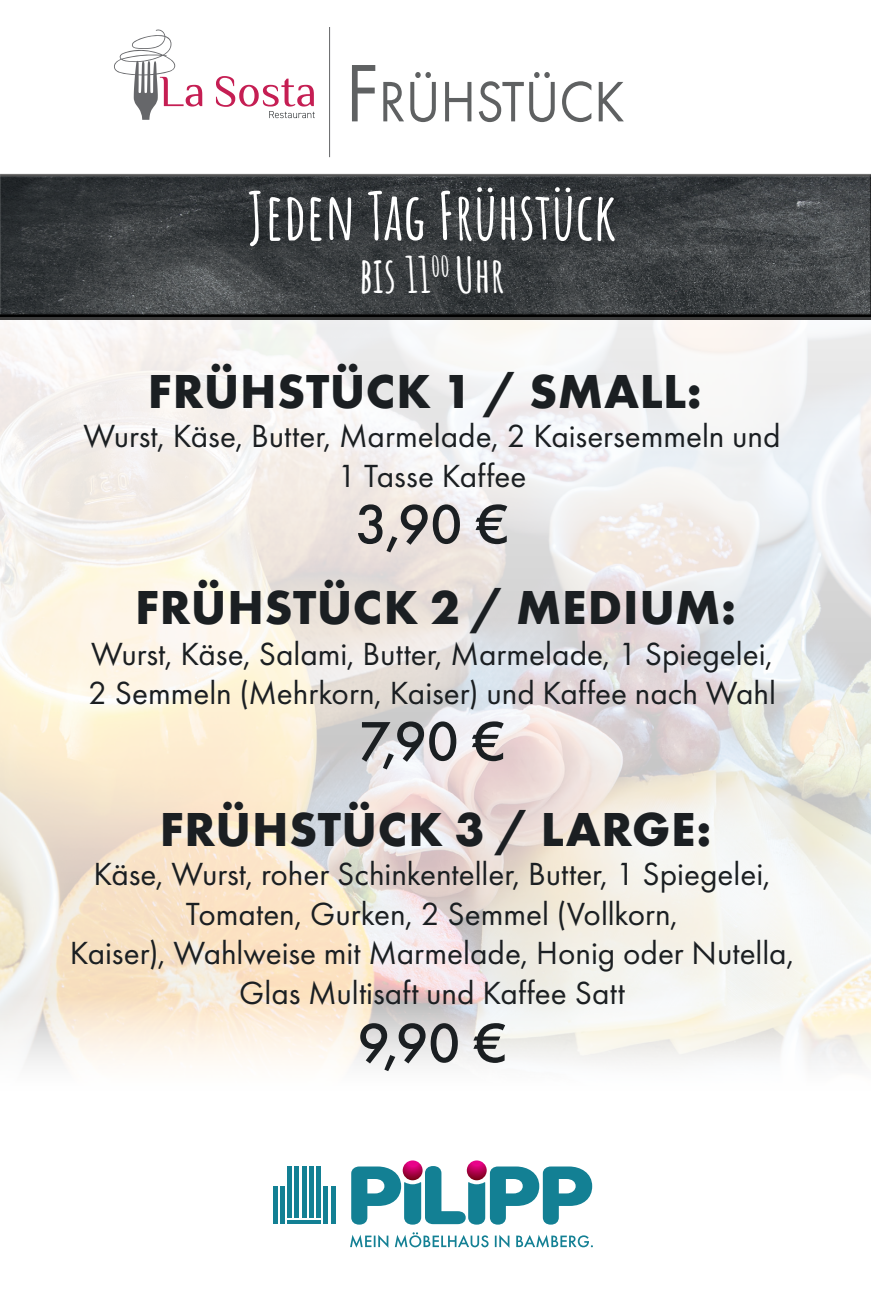
<style>
.page{position:relative;width:871px;height:1305px;background:#fff}
.page>*{position:absolute;margin:0;border:0;box-sizing:border-box;transform-origin:0 0}
.t1{font:700 65.02px "Amatic SC";color:#fff}
.t2{font:59.18px "Futura PT";color:#5f6162;scale:.91 1}
.t3{font:500 57.6px "Futura PT";color:#1b1f22}
.t4{font:700 49.5px "Futura PT";letter-spacing:.01em;color:#1b1f22}
.t5{font:700 48.82px "Amatic SC";color:#fff}
.t6{font:33.3px/39.8px "Futura PT";color:#1b1f22;text-align:center}
.s1{font-size:84.6px}
</style>
<div class="page">
<img style="left:0;top:111px;width:871px;height:954px">
<hr style="left:329px;top:27px;width:1px;height:130px;background:#66676a">
<svg style="left:113px;top:29px;width:202px;height:91px"></svg>
<div style="left:0;top:170px;width:871px;height:150px;background:#000001;opacity:.75"></div>
<svg style="left:350px;top:1232px;width:243px;height:16px"></svg>
<svg style="left:351px;top:1166px;width:241px;height:59px"></svg>
<svg style="left:273px;top:1167px;width:62px;height:57px"></svg>
<svg style="left:403px;top:1160px;width:19px;height:20px"></svg>
<svg style="left:467px;top:1160px;width:20px;height:20px"></svg>
<h2 class="t2" style="left:345px;top:67px;width:302px"><span class="s1">F</span>RÜHSTÜCK</h2>
<h1 class="t1" style="left:248px;top:166px;width:370px">Jeden Tag Frühstück</h1>
<h3 class="t5" style="left:359px;top:238px;width:147px">bis 11<sup>00</sup> Uhr</h3>
<h3 class="t4" style="left:148px;top:360px;width:555px">FRÜHSTÜCK 1 / SMALL:</h3>
<p class="t6" style="left:83px;top:416px;width:699px">Wurst, Käse, Butter, Marmelade, 2 Kaisersemmeln und<br>1 Tasse Kaffee</p>
<h3 class="t3" style="left:355px;top:490px;width:155px">3,90 €</h3>
<h3 class="t4" style="left:135px;top:576px;width:603px">FRÜHSTÜCK 2 / MEDIUM:</h3>
<p class="t6" style="left:88px;top:633px;width:689px;text-align:left">Wurst, Käse, Salami, Butter, Marmelade, 1 Spiegelei,<br>2 Semmeln (Mehrkorn, Kaiser) und Kaffee nach Wahl</p>
<h3 class="t3" style="left:359px;top:707px;width:148px">7,90 €</h3>
<h3 class="t4" style="left:160px;top:798px;width:553px">FRÜHSTÜCK 3 / LARGE:</h3>
<p class="t6" style="left:70px;top:854px;width:726px">Käse, Wurst, roher Schinkenteller, Butter, 1 Spiegelei, Tomaten, Gurken, 2 Semmel (Vollkorn,<br>Kaiser), Wahlweise mit Marmelade, Honig oder Nutella, Glas Multisaft und Kaffee Satt</p>
<h3 class="t3" style="left:357px;top:1008px;width:151px">9,90 €</h3>
</div>
